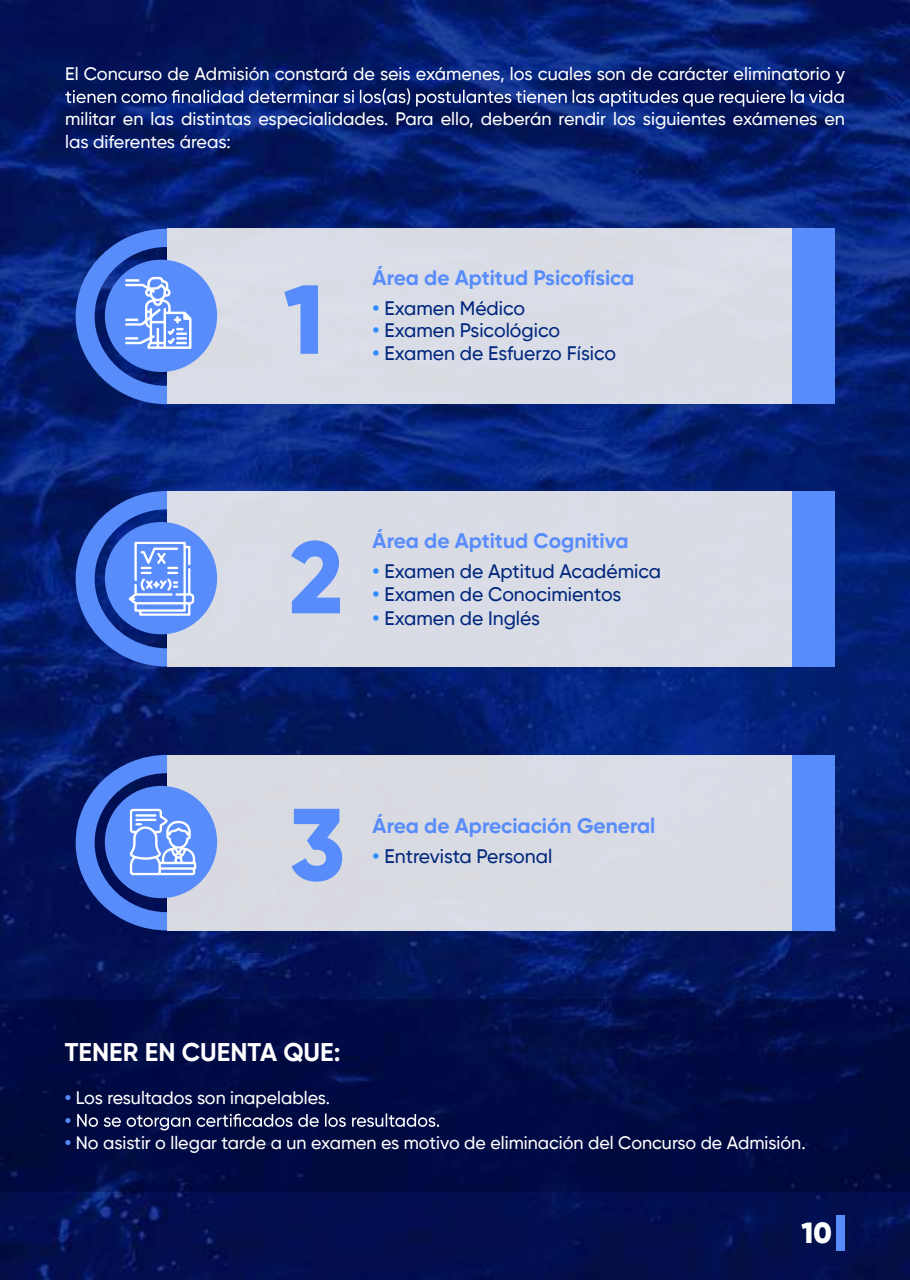
<style>
.page{position:relative;width:910px;height:1280px;background:#fff}
.page>*{position:absolute;margin:0;border:0;box-sizing:border-box;transform-origin:0 0}
.t1{font:900 29.1px "Gilroy";color:#fff}
.t2{font:700 25.5px "Gilroy";color:#fff}
.t3{font:700 21px "Gilroy";color:#588cfa}
.t4{font:500 19.5px "Gilroy";color:#00267d}
.t5{font:500 18px/22.5px "Gilroy";color:#fff}
.s1{font-weight:700;color:#2e8dff}
.s2{font-weight:700;color:#588cfa}
</style>
<div class="page">
<img style="left:0;top:0;width:910px;height:1280px">
<div style="left:837px;top:1215px;width:8px;height:36px;background:#588cfa"></div>
<svg style="left:65px;top:88px;width:779px;height:18px;background:#374985"></svg>
<div style="left:0;top:999px;width:910px;height:192px;background:#000a44"></div>
<svg style="left:77px;top:1113px;width:362px;height:17px"></svg>
<div style="left:167px;top:229px;width:625px;height:175px;background:#d9dde6"></div>
<div style="left:792px;top:229px;width:42px;height:175px;background:#588cfa"></div>
<div style="left:105px;top:260px;width:112px;height:112px;background:#588cfa;border-radius:50%"></div>
<svg style="left:76px;top:229px;width:116px;height:175px"></svg>
<div style="left:167px;top:491px;width:625px;height:175px;background:#d9dce5"></div>
<div style="left:792px;top:491px;width:42px;height:175px;background:#588cfa"></div>
<div style="left:105px;top:522px;width:112px;height:112px;background:#588cfa;border-radius:50%"></div>
<div style="left:167px;top:755px;width:625px;height:175px;background:#d9dbe2"></div>
<div style="left:792px;top:755px;width:42px;height:175px;background:#588cfa"></div>
<div style="left:105px;top:786px;width:112px;height:112px;background:#588cfa;border-radius:50%"></div>
<svg style="left:76px;top:491px;width:118px;height:175px"></svg>
<svg style="left:76px;top:755px;width:120px;height:175px"></svg>
<svg style="left:291px;top:540px;width:49px;height:73px"></svg>
<svg style="left:292px;top:809px;width:50px;height:73px"></svg>
<svg style="left:284px;top:285px;width:34px;height:69px"></svg>
<p class="t5" style="left:65px;top:63px;width:781px">El Concurso de Admisión constará de seis exámenes, los cuales son de carácter eliminatorio y</p>
<p class="t5" style="left:65px;top:108px;width:781px">militar en las distintas especialidades. Para ello, deberán rendir los siguientes exámenes en las diferentes áreas:</p>
<p class="t3" style="left:373px;top:264px;width:263px">Área de Aptitud Psicofísica</p>
<p class="t4" style="left:373px;top:296px;width:154px"><span class="s1">•</span> Examen Médico</p>
<p class="t4" style="left:373px;top:318px;width:189px"><span class="s1">•</span> Examen Psicológico</p>
<p class="t4" style="left:373px;top:341px;width:245px"><span class="s1">•</span> Examen de Esfuerzo Físico</p>
<p class="t3" style="left:373px;top:527px;width:258px">Área de Aptitud Cognitiva</p>
<p class="t4" style="left:373px;top:559px;width:290px"><span class="s1">•</span> Examen de Aptitud Académica</p>
<p class="t4" style="left:373px;top:582px;width:250px"><span class="s1">•</span> Examen de Conocimientos</p>
<p class="t4" style="left:373px;top:606px;width:169px"><span class="s1">•</span> Examen de Inglés</p>
<p class="t3" style="left:373px;top:812px;width:284px">Área de Apreciación General</p>
<p class="t4" style="left:373px;top:844px;width:181px"><span class="s1">•</span> Entrevista Personal</p>
<h2 class="t2" style="left:65px;top:1036px;width:277px">TENER EN CUENTA QUE:</h2>
<p class="t5" style="left:65px;top:1086px;width:267px"><span class="s2">•</span> Los resultados son inapelables. <span class="s2">•</span></p>
<p class="t5" style="left:65px;top:1131px;width:742px"><span class="s2">•</span> No asistir o llegar tarde a un examen es motivo de eliminación del Concurso de Admisión.</p>
<h1 class="t1" style="left:801px;top:1214px;width:32px">10</h1>
</div>
